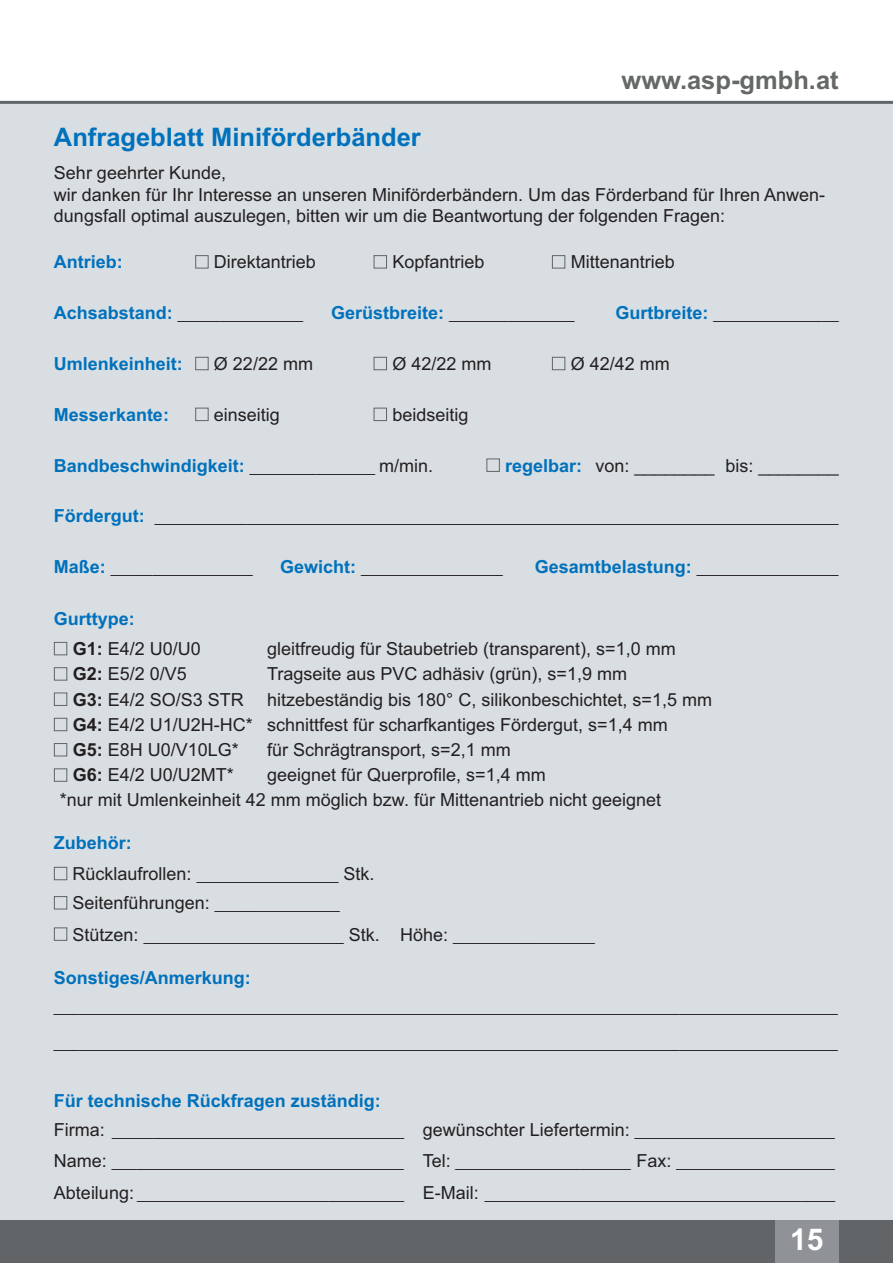
<style>
.page{position:relative;width:893px;height:1263px;background:#fff}
.page>*{position:absolute;margin:0;border:0;box-sizing:border-box;transform-origin:0 0}
.t1{font:700 30px "Arial";color:#fff}
.t2{font:700 25.5px "Arial";color:#0071bc}
.t3{font:700 25.5px "Arial";color:#656868}
.t4{font:18px/25px "Arial";color:#231f20}
.t5{font:700 18px/30px "Arial";color:#0071bc}
.t6{font:15px/31.2px "Arial";color:#231f20;text-align:justify}
.s1{font-weight:700;font-size:18px;color:#0071bc}
.s2{font-weight:400;font-size:15px;color:#231f20}
.s3{font-weight:400;color:#231f20}
.s4{color:#231f20}
.s5{font-weight:700}
.s6{font-size:15px}
.s7{font-size:18px}
</style>
<div class="page">
<div style="left:0;top:103px;width:893px;height:1160px;background:#d8dee2"></div>
<div style="left:0;top:1220px;width:893px;height:43px;background:#626568"></div>
<div style="left:775px;top:1220px;width:64px;height:43px;background:#8f9397"></div>
<svg style="left:0;top:100px;width:893px;height:4px;background:#878a8c"></svg>
<div style="left:195px;top:255px;width:14px;height:13px;border:1px solid #626568"></div>
<div style="left:374px;top:255px;width:13px;height:13px;border:1px solid #626568"></div>
<div style="left:552px;top:255px;width:13px;height:13px;border:1px solid #626568"></div>
<div style="left:195px;top:408px;width:14px;height:13px;border:1px solid #626568"></div>
<div style="left:374px;top:408px;width:13px;height:13px;border:1px solid #626568"></div>
<div style="left:486px;top:459px;width:14px;height:13px;border:1px solid #626568"></div>
<div style="left:54px;top:867px;width:13px;height:13px;border:1px solid #626568"></div>
<div style="left:54px;top:896px;width:13px;height:13px;border:1px solid #626568"></div>
<div style="left:54px;top:927px;width:13px;height:14px;border:1px solid #626568"></div>
<svg style="left:54px;top:642px;width:14px;height:140px"></svg>
<div style="left:195px;top:357px;width:14px;height:13px;border:1px solid #626568"></div>
<div style="left:374px;top:357px;width:13px;height:13px;border:1px solid #626568"></div>
<div style="left:552px;top:357px;width:13px;height:13px;border:1px solid #626568"></div>
<h2 class="t3" style="left:621px;top:70px;width:219px">www.asp-gmbh.at</h2>
<h2 class="t2" style="left:54px;top:128px;width:368px">Anfrageblatt Miniförderbänder</h2>
<p class="t4" style="left:54px;top:164px;width:773px;line-height:21.6px">Sehr geehrter Kunde,<br>wir danken für Ihr Interesse an unseren Miniförderbändern. Um das Förderband für Ihren Anwen&shy;dungsfall optimal auszulegen, bitten wir um die Beantwortung der folgenden Fragen:</p>
<p class="t5" style="left:54px;top:249px;width:70px">Antrieb:</p>
<p class="t4" style="left:214px;top:251px;width:103px">Direktantrieb</p>
<p class="t4" style="left:392px;top:251px;width:94px">Kopfantrieb</p>
<p class="t4" style="left:571px;top:251px;width:105px">Mittenantrieb</p>
<p class="t6" style="left:54px;top:300px;width:251px"><span class="s1">Achsabstand:</span> _______________</p>
<p class="t6" style="left:331px;top:300px;width:245px"><span class="s1">Gerüstbreite:</span> _______________</p>
<p class="t6" style="left:616px;top:300px;width:225px"><span class="s1">Gurtbreite:</span> _______________</p>
<p class="t5" style="left:54px;top:350px;width:130px">Umlenkeinheit:</p>
<p class="t4" style="left:214px;top:353px;width:100px">Ø 22/22 mm</p>
<p class="t4" style="left:392px;top:353px;width:100px">Ø 42/22 mm</p>
<p class="t4" style="left:571px;top:353px;width:100px">Ø 42/42 mm</p>
<p class="t5" style="left:54px;top:401px;width:116px">Messerkante:</p>
<p class="t4" style="left:214px;top:404px;width:67px">einseitig</p>
<p class="t4" style="left:392px;top:404px;width:77px">beidseitig</p>
<p class="t5" style="left:54px;top:452px;width:381px">Bandbeschwindigkeit: <span class="s2">_______________</span> <span class="s3">m/min.</span></p>
<p class="t4" style="left:595px;top:455px;width:245px">von: ________ bis: ________</p>
<p class="t5" style="left:505px;top:452px;width:78px">regelbar:</p>
<p class="t6" style="left:54px;top:503px;width:786px"><span class="s1">Fördergut:</span> __________________________________________________________________________________</p>
<p class="t6" style="left:54px;top:554px;width:200px"><span class="s1">Maße:</span> _________________</p>
<p class="t6" style="left:280px;top:554px;width:224px"><span class="s1">Gewicht:</span> _________________</p>
<p class="t6" style="left:535px;top:554px;width:305px"><span class="s1">Gesamtbelastung:</span> _________________</p>
<p class="t5" style="left:73px;top:606px;width:129px;text-indent:-19px">Gurttype:<br><span class="s4">G1:</span> <span class="s3">E4/2 U0/U0</span></p>
<p class="t4" style="left:267px;top:638px;width:410px">gleitfreudig für Staubetrieb (transparent), s=1,0 mm</p>
<p class="t4" style="left:73px;top:663px;width:116px"><span class="s5">G2:</span> E5/2 0/V5</p>
<p class="t4" style="left:267px;top:663px;width:361px">Tragseite aus PVC adhäsiv (grün), s=1,9 mm</p>
<p class="t4" style="left:73px;top:688px;width:172px"><span class="s5">G3:</span> E4/2 SO/S3 STR</p>
<p class="t4" style="left:73px;top:688px;width:641px;text-indent:194px">hitzebeständig bis 180° C, silikonbeschichtet, s=1,5 mm<br><span class="s5">G4:</span> E4/2 U1/U2H-HC* schnittfest für scharfkantiges Fördergut, s=1,4 mm<br><span class="s5">G5:</span> E8H U0/V10LG*</p>
<p class="t4" style="left:267px;top:739px;width:245px">für Schrägtransport, s=2,1 mm</p>
<p class="t4" style="left:73px;top:764px;width:162px"><span class="s5">G6:</span> E4/2 U0/U2MT*</p>
<p class="t4" style="left:60px;top:764px;width:602px;text-indent:207px">geeignet für Querprofile, s=1,4 mm<br>*nur mit Umlenkeinheit 42 mm möglich bzw. für Mittenantrieb nicht geeignet</p>
<p class="t5" style="left:54px;top:830px;width:79px">Zubehör:</p>
<p class="t4" style="left:73px;top:861px;width:303px;line-height:29.2px">Rücklaufrollen: <span class="s6">_________________</span> Stk.<br>Seitenführungen: <span class="s6">_______________</span></p>
<p class="t6" style="left:73px;top:921px;width:309px"><span class="s7">Stützen:</span> ________________________ <span class="s7">Stk.</span></p>
<p class="t6" style="left:400px;top:921px;width:196px"><span class="s7">Höhe:</span> _________________</p>
<p class="t5" style="left:54px;top:965px;width:198px">Sonstiges/Anmerkung:</p>
<p class="t6" style="left:54px;top:993px;width:785px">______________________________________________________________________________________________</p>
<p class="t6" style="left:54px;top:1029px;width:785px">______________________________________________________________________________________________</p>
<p class="t5" style="left:54px;top:1087px;width:328px">Für technische Rückfragen zuständig:</p>
<p class="t6" style="left:54px;top:1117px;width:352px"><span class="s7">Firma:</span> ___________________________________ <span class="s7">Name:</span> ___________________________________ <span class="s7">Abteilung:</span> ________________________________</p>
<p class="t4" style="left:423px;top:1119px;width:414px">gewünschter Liefertermin: <span class="s6">________________________</span></p>
<p class="t6" style="left:423px;top:1148px;width:414px"><span class="s7">Tel:</span> _____________________ <span class="s7">Fax:</span> ___________________<br><span class="s7">E-Mail:</span> __________________________________________</p>
<h1 class="t1" style="left:790px;top:1228px;width:35px">15</h1>
</div>
